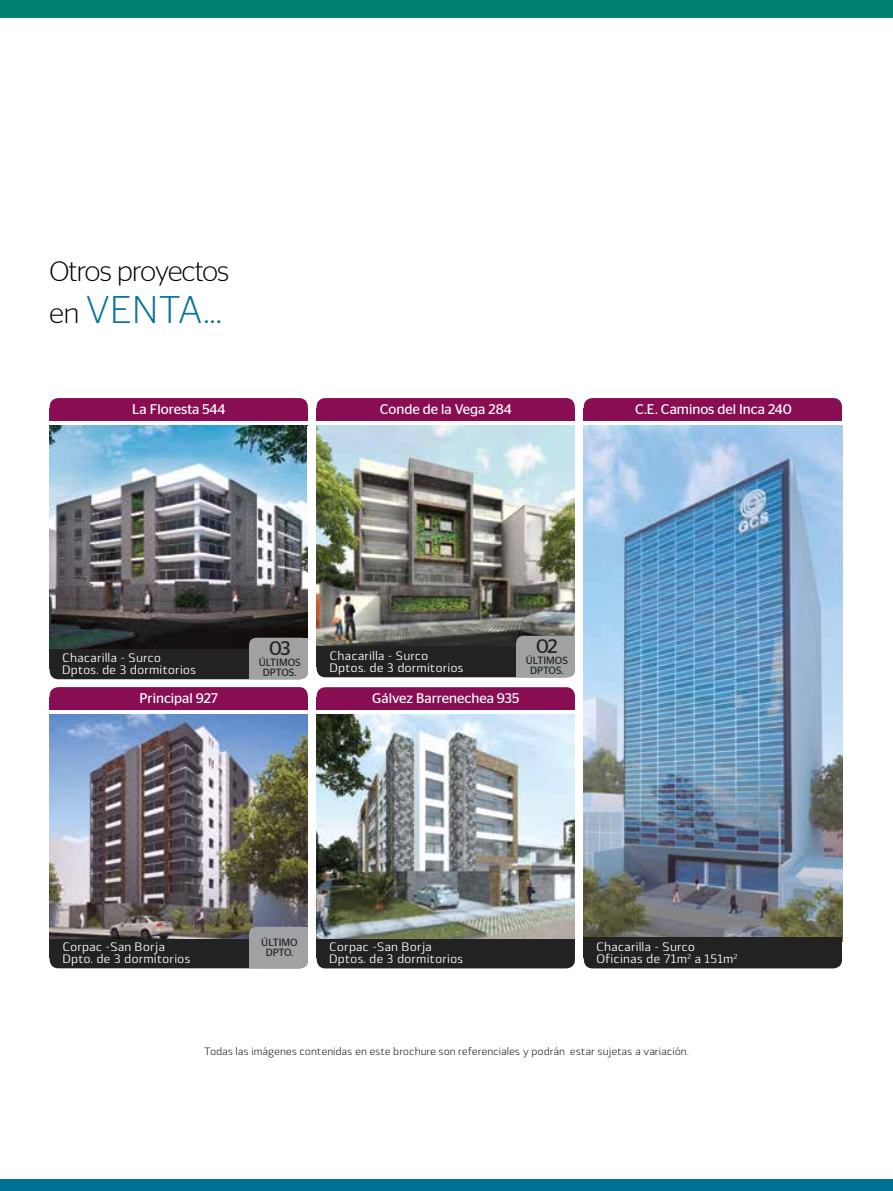
<style>
.page{position:relative;width:893px;height:1191px;background:#fff}
.page>*{position:absolute;margin:0;border:0;box-sizing:border-box;transform-origin:0 0}
.t1{font:300 38.5px "Stag Sans";letter-spacing:.02em;color:#007298}
.t2{font:300 28px "Stag Sans";letter-spacing:-.025em;color:#000}
.t3{font:19.78px "Stag Sans";color:#222}
.t4{font:14px "Stag Sans";color:#fff}
.t5{font:12.25px/12.2px "Lytiga Pro";color:#fff}
.t6{font:300 10.5px "Lytiga Pro";letter-spacing:-.01em;color:#000}
.t7{font:10.5px/10.5px "Stag Sans";color:#222;text-align:center}
.s1{font-size:28px;color:#000}
</style>
<div class="page">
<div style="left:317px;top:398px;width:258px;height:22px;background:#880d53;border-radius:9px"></div>
<div style="left:317px;top:408px;width:258px;height:12px;background:#880d53"></div>
<img style="left:317px;top:425px;width:258px;height:221px">
<div style="left:317px;top:655px;width:258px;height:22px;background:#222;border-radius:9px"></div>
<div style="left:317px;top:646px;width:258px;height:21px;background:#222"></div>
<div style="left:50px;top:398px;width:258px;height:22px;background:#880d53;border-radius:9px"></div>
<div style="left:50px;top:408px;width:258px;height:12px;background:#880d53"></div>
<div style="left:50px;top:657px;width:258px;height:22px;background:#222;border-radius:9px"></div>
<div style="left:50px;top:648px;width:258px;height:21px;background:#222"></div>
<img style="left:50px;top:425px;width:258px;height:224px">
<div style="left:584px;top:398px;width:258px;height:22px;background:#880d53;border-radius:9px"></div>
<div style="left:584px;top:408px;width:258px;height:12px;background:#880d53"></div>
<img style="left:584px;top:425px;width:258px;height:512px">
<div style="left:584px;top:946px;width:258px;height:22px;background:#222;border-radius:9px"></div>
<div style="left:584px;top:937px;width:258px;height:21px;background:#222"></div>
<div style="left:317px;top:687px;width:258px;height:22px;background:#880d53;border-radius:9px"></div>
<div style="left:317px;top:697px;width:258px;height:12px;background:#880d53"></div>
<div style="left:0;top:1179px;width:893px;height:12px;background:#007298"></div>
<div style="left:0;top:0;width:893px;height:17px;background:#00806e"></div>
<div style="left:50px;top:946px;width:258px;height:22px;background:#222;border-radius:9px"></div>
<div style="left:50px;top:937px;width:258px;height:21px;background:#222"></div>
<div style="left:50px;top:687px;width:258px;height:22px;background:#880d53;border-radius:9px"></div>
<div style="left:50px;top:697px;width:258px;height:12px;background:#880d53"></div>
<img style="left:50px;top:714px;width:258px;height:224px">
<div style="left:317px;top:946px;width:258px;height:22px;background:#222;border-radius:9px"></div>
<div style="left:317px;top:937px;width:258px;height:21px;background:#222"></div>
<img style="left:317px;top:715px;width:258px;height:223px">
<div style="left:516px;top:659px;width:59px;height:18px;background:#a0a1a2;border-radius:7px"></div>
<div style="left:516px;top:636px;width:59px;height:18px;background:#a0a1a2;border-radius:7px"></div>
<div style="left:516px;top:644px;width:59px;height:25px;background:#a0a1a2"></div>
<div style="left:249px;top:950px;width:59px;height:18px;background:#a0a1a2;border-radius:7px"></div>
<div style="left:249px;top:926px;width:59px;height:19px;background:#a0a1a2;border-radius:7px"></div>
<div style="left:249px;top:935px;width:59px;height:25px;background:#a0a1a2"></div>
<div style="left:249px;top:661px;width:59px;height:18px;background:#a0a1a2;border-radius:7px"></div>
<div style="left:249px;top:637px;width:59px;height:19px;background:#a0a1a2;border-radius:7px"></div>
<div style="left:249px;top:646px;width:59px;height:25px;background:#a0a1a2"></div>
<div style="left:295px;top:637px;width:13px;height:13px;background:#a0a1a2"></div>
<div style="left:249px;top:666px;width:13px;height:13px;background:#a0a1a2"></div>
<div style="left:562px;top:636px;width:13px;height:12px;background:#a0a1a2"></div>
<div style="left:516px;top:664px;width:13px;height:13px;background:#a0a1a2"></div>
<div style="left:295px;top:926px;width:13px;height:13px;background:#a0a1a2"></div>
<div style="left:249px;top:955px;width:13px;height:13px;background:#a0a1a2"></div>
<h2 class="t2" style="left:50px;top:256px;width:181px">Otros proyectos</h2>
<h1 class="t1" style="left:50px;top:288px;width:174px"><span class="s1">en</span> VENTA...</h1>
<p class="t4" style="left:132px;top:401px;width:95px">La Floresta 544</p>
<p class="t4" style="left:380px;top:401px;width:133px">Conde de la Vega 284</p>
<p class="t4" style="left:635px;top:401px;width:158px">C.E. Caminos del Inca 240</p>
<p class="t5" style="left:62px;top:651px;width:136px">Chacarilla - Surco<br>Dptos. de 3 dormitorios</p>
<p class="t4" style="left:140px;top:690px;width:80px">Principal 927</p>
<h3 class="t3" style="left:269px;top:637px;width:23px">03</h3>
<p class="t7" style="left:259px;top:657px;width:44px">ÚLTIMOS<br>DPTOS.</p>
<p class="t5" style="left:329px;top:649px;width:136px">Chacarilla - Surco<br>Dptos. de 3 dormitorios</p>
<h3 class="t3" style="left:536px;top:635px;width:23px">02</h3>
<p class="t7" style="left:526px;top:655px;width:44px">ÚLTIMOS<br>DPTOS.</p>
<p class="t4" style="left:372px;top:690px;width:149px">Gálvez Barrenechea 935</p>
<p class="t7" style="left:261px;top:936px;width:38px">ÚLTIMO<br>DPTO.</p>
<p class="t5" style="left:62px;top:940px;width:130px">Corpac -San Borja<br>Dpto. de 3 dormitorios</p>
<p class="t5" style="left:329px;top:940px;width:136px">Corpac -San Borja<br>Dptos. de 3 dormitorios</p>
<p class="t5" style="left:596px;top:940px;width:143px">Chacarilla - Surco<br>Oficinas de 71m<sup>2</sup> a 151m<sup>2</sup></p>
<p class="t6" style="left:204px;top:1045px;width:487px">Todas las imágenes contenidas en este brochure son referenciales y podrán estar sujetas a variación.</p>
</div>
